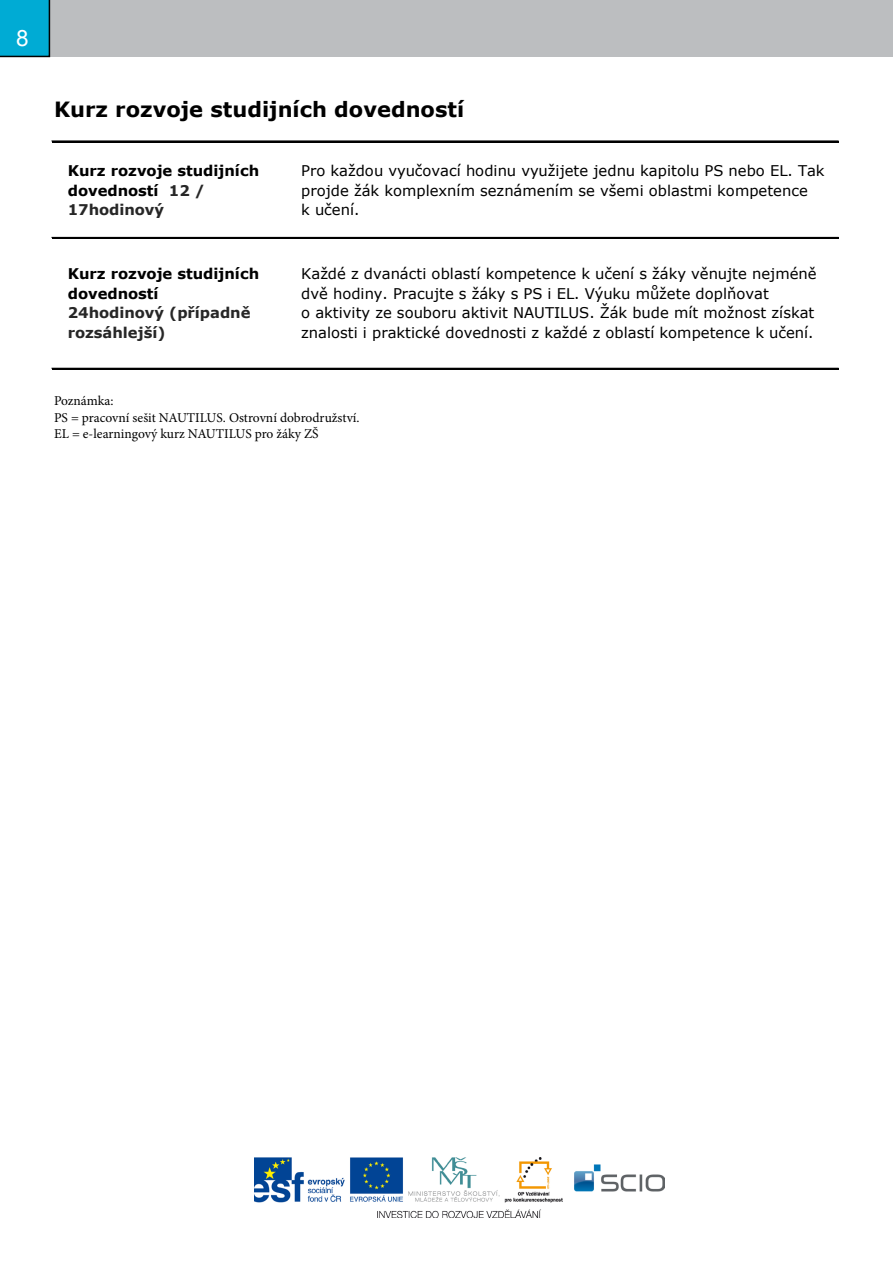
<style>
.page{position:relative;width:893px;height:1263px;background:#fff}
.page>*{position:absolute;margin:0;border:0;box-sizing:border-box;transform-origin:0 0}
.t1{font:22.5px "Arial";color:#fff}
.t2{font:700 21px "Verdana";color:#000}
.t3{font:14.7px/19.6px "Verdana";color:#000}
.t4{font:700 14.7px/19.6px "Verdana";letter-spacing:-.005em;color:#000}
.t5{font:700 14.7px/19.6px "Verdana";letter-spacing:-.005em;color:#272727}
.t6{font:13.5px/16.2px "Minion Pro";color:#000}
.s1{color:#272727}
</style>
<div class="page">
<div style="left:0;top:0;width:893px;height:56px;background:#bcbec0"></div>
<svg style="left:0;top:0;width:50px;height:57px;background:#00a2c9"></svg>
<img style="left:254px;top:1158px;width:410px;height:59px">
<hr style="left:52px;top:141px;width:786px;height:1px;background:#000">
<hr style="left:52px;top:237px;width:786px;height:2px;background:#000">
<hr style="left:52px;top:368px;width:786px;height:2px;background:#000">
<h1 class="t1" style="left:16px;top:23px;width:14px">8</h1>
<h2 class="t2" style="left:54px;top:96px;width:412px">Kurz rozvoje studijních dovedností</h2>
<p class="t4" style="left:68px;top:161px;width:193px">Kurz rozvoje studijních dovedností <span class="s1">12 /<br>17hodinový</span></p>
<p class="t3" style="left:301px;top:161px;width:525px">Pro každou vyučovací hodinu využijete jednu kapitolu PS nebo EL. Tak projde žák komplexním seznámením se všemi oblastmi kompetence<br>k učení.</p>
<p class="t4" style="left:68px;top:264px;width:193px">Kurz rozvoje studijních dovedností</p>
<p class="t5" style="left:68px;top:303px;width:184px">24hodinový (případně rozsáhlejší)</p>
<p class="t3" style="left:301px;top:264px;width:517px">Každé z dvanácti oblastí kompetence k učení s žáky věnujte nejméně dvě hodiny. Pracujte s žáky s PS i EL. Výuku můžete doplňovat<br>o aktivity ze souboru aktivit NAUTILUS. Žák bude mít možnost získat znalosti i praktické dovednosti z každé z oblastí kompetence k učení.</p>
<p class="t6" style="left:54px;top:393px;width:307px">Poznámka:<br>PS = pracovní sešit NAUTILUS. Ostrovní dobrodružství.<br>EL = e-learningový kurz NAUTILUS pro žáky ZŠ</p>
</div>
